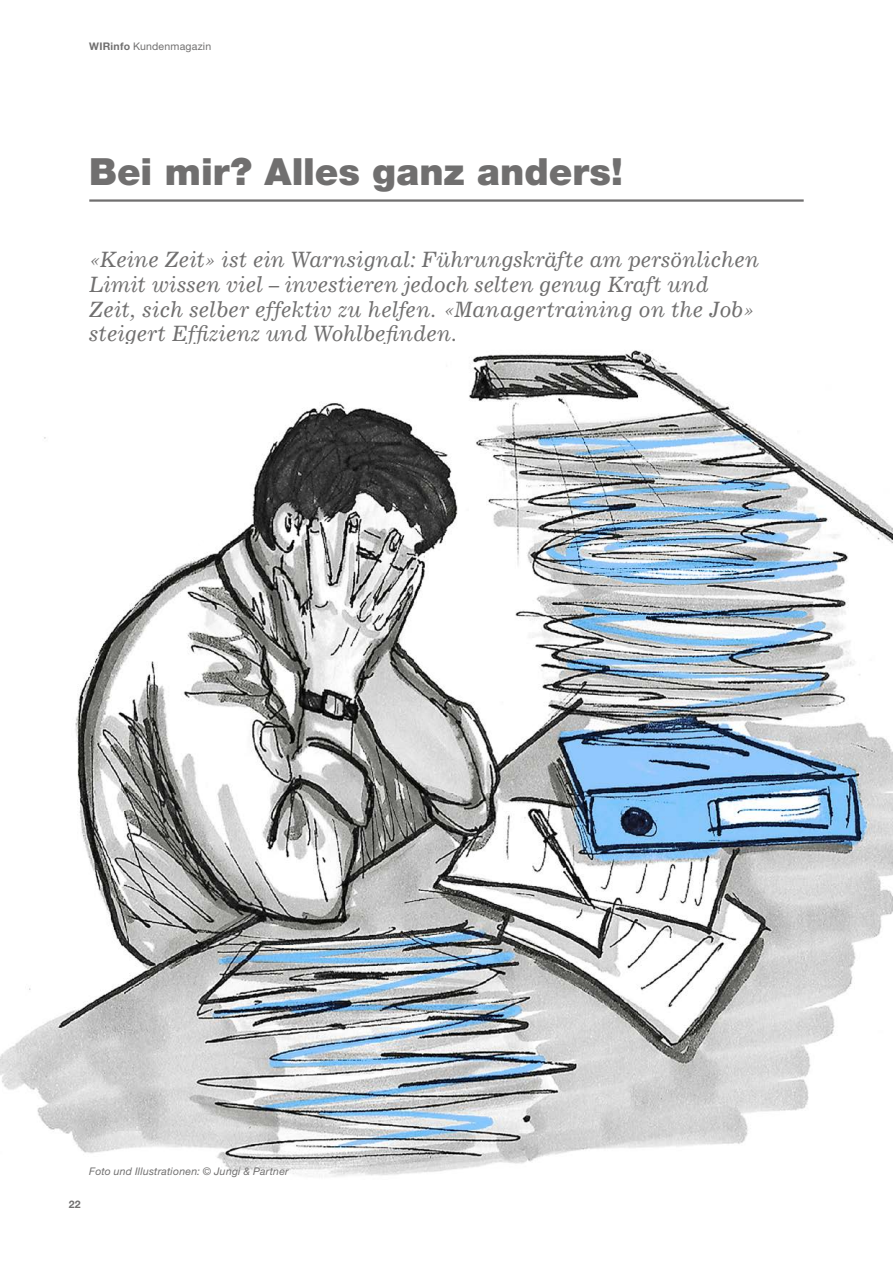
<style>
.page{position:relative;width:893px;height:1263px;background:#fff}
.page>*{position:absolute;margin:0;border:0;box-sizing:border-box;transform-origin:0 0}
.t1{font:900 37.5px "Helvetica Neue LT Pro";color:#706f6f}
.t2{font:italic 21px/24.8px "Corona LT Std";letter-spacing:.01em;color:#706f6f}
.t3{font:italic 10.5px "Helvetica Neue LT Pro";letter-spacing:.02em;color:#706f6f}
.t4{font:10.5px "Helvetica Neue LT Pro";letter-spacing:.015em;color:#706f6f}
.t5{font:700 10.5px "Helvetica Neue LT Pro";color:#706f6f}
.s1{font-weight:700}
</style>
<div class="page">
<hr style="left:89px;top:199px;width:715px;height:3px;background:#706f6f">
<img style="left:0;top:350px;width:893px;height:827px">
<p class="t4" style="left:89px;top:40px;width:123px"><span class="s1">WIRinfo</span> Kundenmagazin</p>
<h1 class="t1" style="left:89px;top:149px;width:535px">Bei mir? Alles ganz anders!</h1>
<p class="t2" style="left:89px;top:247px;width:671px">«Keine Zeit» ist ein Warnsignal: Führungskräfte am persönlichen Limit wissen viel – investieren jedoch selten genug Kraft und Zeit, sich selber effektiv zu helfen. «Managertraining on the Job» steigert Effizienz und Wohlbefinden.</p>
<p class="t3" style="left:89px;top:1164px;width:201px">Foto und Illustrationen: © Jungi &amp; Partner</p>
<p class="t5" style="left:69px;top:1197px;width:14px">22</p>
</div>
